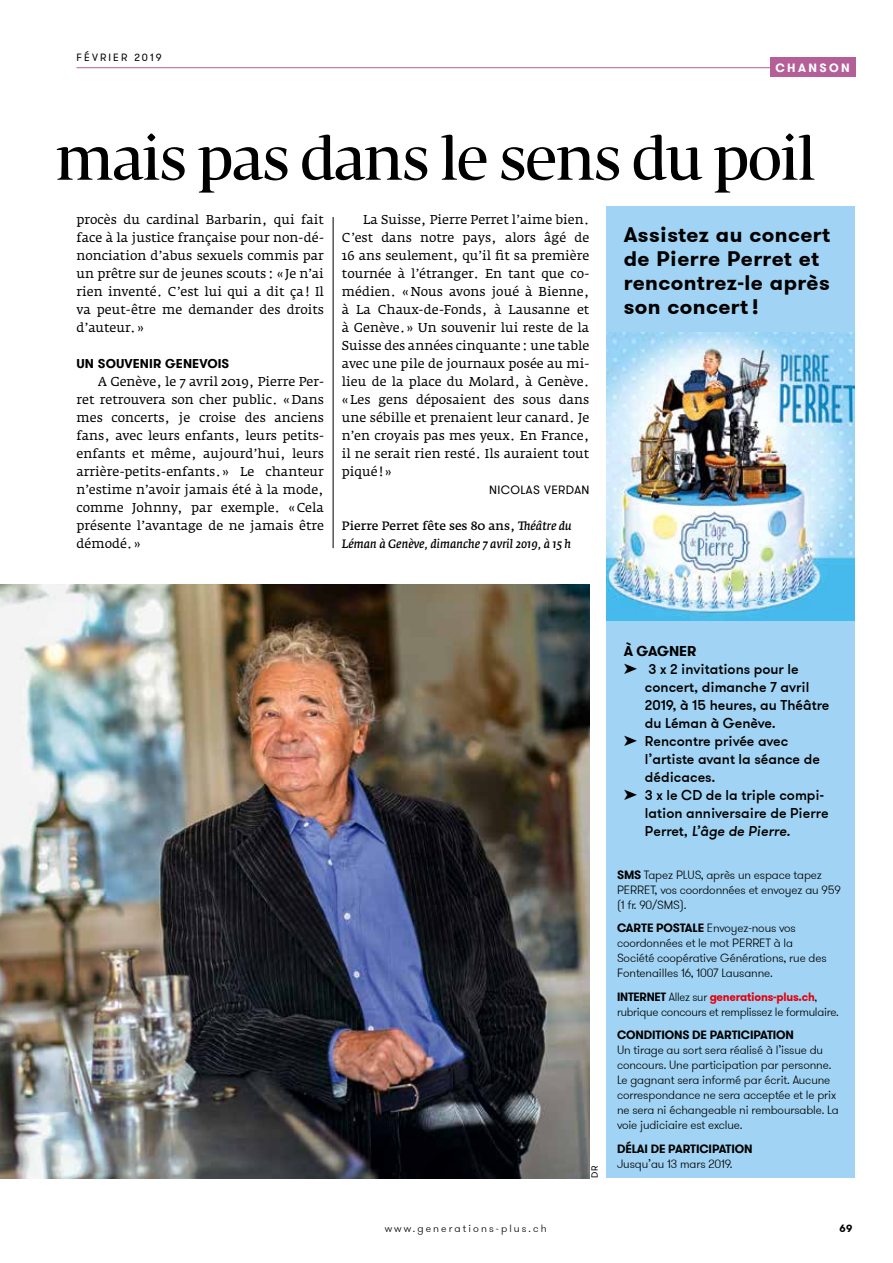
<style>
.page{position:relative;width:893px;height:1263px;background:#fff}
.page>*{position:absolute;margin:0;border:0;box-sizing:border-box;transform-origin:0 0}
.t1{font:500 58.5px "Fedra Serif Display";color:#000}
.t2{font:700 21px/24px "GT Walsheim";letter-spacing:.02em;color:#000}
.t3{font:500 14.25px "GT Walsheim";color:#000}
.t4{font:italic 500 14.25px "GT Walsheim";color:#000}
.t5{font:700 14.25px "GT Walsheim";color:#000}
.t6{font:12.75px/18px "Fedra Serif A Pro";color:#000;text-align:justify}
.t7{font:700 12.75px "GT Walsheim";letter-spacing:.005em;color:#000}
.t8{font:300 12px/15px "GT Walsheim";letter-spacing:-.01em;color:#000}
.t9{font:300 12px/15px "GT Walsheim";letter-spacing:-.01em;color:#000;scale:.94 1}
.t10{font:italic 600 12px/18px "Fedra Serif A Pro";color:#000}
.t11{font:700 12px "GT Walsheim";letter-spacing:-.01em;color:#000}
.t12{font:12px "GT Walsheim";letter-spacing:.03em;color:#000}
.t13{font:700 12px "GT Walsheim";letter-spacing:.2em;color:#fff}
.t14{font:300 10.5px "GT Walsheim";letter-spacing:.2em;color:#000}
.t15{font:10.5px "GT Walsheim";letter-spacing:.2em;color:#000}
.t16{font:700 10.5px "GT Walsheim";color:#000}
.t17{font:9px "GT Walsheim";color:#000}
.s1{font-style:normal}
.s2{font-weight:700}
.s3{font-weight:700;color:#e3000b}
</style>
<div class="page">
<hr style="left:77px;top:67px;width:778px;height:1px;background:#b45f98">
<div style="left:770px;top:58px;width:85px;height:19px;background:#b45f98"></div>
<hr style="left:333px;top:217px;width:1px;height:331px;background:#000">
<div style="left:607px;top:206px;width:248px;height:972px;background:#a1d4f4"></div>
<img style="left:0;top:584px;width:590px;height:594px">
<img style="left:607px;top:332px;width:248px;height:288px">
<p class="t15" style="left:77px;top:50px;width:87px">FÉVRIER 2019</p>
<p class="t13" style="left:775px;top:60px;width:76px">CHANSON</p>
<h1 class="t1" style="left:56px;top:125px;width:760px">mais pas dans le sens du poil</h1>
<p class="t6" style="left:77px;top:211px;width:249px">procès du cardinal Barbarin, qui fait face à la justice française pour non-dé&shy;nonciation d’abus sexuels commis par un prêtre sur de jeunes scouts : «Je n’ai rien inventé. C’est lui qui a dit ça! Il va peut-être me demander des droits d’auteur.»</p>
<p class="t7" style="left:77px;top:355px;width:154px">UN SOUVENIR GENEVOIS</p>
<p class="t6" style="left:77px;top:373px;width:249px;text-indent:21px">A Genève, le 7 avril 2019, Pierre Per&shy;ret retrouvera son cher public. «Dans mes concerts, je croise des anciens fans, avec leurs enfants, leurs petits&shy;enfants et même, aujourd’hui, leurs arrière-petits-enfants.» Le chanteur n’estime n’avoir jamais été à la mode, comme Johnny, par exemple. «Cela présente l’avantage de ne jamais être démodé.»</p>
<p class="t6" style="left:342px;top:211px;width:249px;text-indent:21px">La Suisse, Pierre Perret l’aime bien.<br>C’est dans notre pays, alors âgé de 16 ans seulement, qu’il fit sa première tournée à l’étranger. En tant que co&shy;médien. «Nous avons joué à Bienne, à La Chaux-de-Fonds, à Lausanne et à Genève.» Un souvenir lui reste de la Suisse des années cinquante: une table avec une pile de journaux posée au mi&shy;lieu de la place du Molard, à Genève. «Les gens déposaient des sous dans une sébille et prenaient leur canard. Je n’en croyais pas mes yeux. En France, il ne serait rien resté. Ils auraient tout piqué!»</p>
<p class="t12" style="left:489px;top:482px;width:102px">NICOLAS VERDAN</p>
<p class="t10" style="left:342px;top:517px;width:231px"><span class="s1">Pierre Perret fête ses 80 ans,</span> Théâtre du<br>Léman à Genève, dimanche 7 avril 2019, à 15 h</p>
<h2 class="t2" style="left:624px;top:222px;width:208px">Assistez au concert de Pierre Perret et rencontrez-le après son concert!</h2>
<p class="t17" style="left:589px;top:1178px;width:13px;rotate:-90deg">DR</p>
<p class="t5" style="left:624px;top:642px;width:74px">À GAGNER</p>
<p class="t3" style="left:624px;top:660px;width:177px">➤ 3 x 2 invitations pour le</p>
<p class="t3" style="left:645px;top:678px;width:166px">concert, dimanche 7 avril</p>
<p class="t3" style="left:645px;top:696px;width:186px">2019, à 15 heures, au Théâtre</p>
<p class="t3" style="left:645px;top:714px;width:132px">du Léman à Genève.</p>
<p class="t3" style="left:624px;top:732px;width:166px">➤ Rencontre privée avec</p>
<p class="t3" style="left:645px;top:750px;width:176px">l’artiste avant la séance de</p>
<p class="t3" style="left:645px;top:768px;width:72px">dédicaces.</p>
<p class="t3" style="left:624px;top:786px;width:202px">➤ 3 x le CD de la triple compi-</p>
<p class="t3" style="left:645px;top:804px;width:185px">lation anniversaire de Pierre</p>
<p class="t4" style="left:645px;top:822px;width:147px"><span class="s1">Perret,</span> L’âge de Pierre.</p>
<p class="t8" style="left:617px;top:867px;width:225px"><span class="s2">SMS</span> Tapez PLUS, après un espace tapez<br>PERRET, vos coordonnées et envoyez au 959 (1 fr. 90/SMS).</p>
<p class="t8" style="left:617px;top:920px;width:211px"><span class="s2">CARTE POSTALE</span> Envoyez-nous vos coordonnées et le mot PERRET à la Société coopérative Générations, rue des Fontenailles 16, 1007 Lausanne.</p>
<p class="t9" style="left:617px;top:989px;width:238px"><span class="s2">INTERNET</span> Allez sur <span class="s3">generations-plus.ch</span>, rubrique concours et remplissez le formulaire.</p>
<p class="t11" style="left:617px;top:1027px;width:179px">CONDITIONS DE PARTICIPATION</p>
<p class="t8" style="left:617px;top:1042px;width:223px">Un tirage au sort sera réalisé à l’issue du concours. Une participation par personne.<br>Le gagnant sera informé par écrit. Aucune correspondance ne sera acceptée et le prix ne sera ni échangeable ni remboursable. La voie judiciaire est exclue.</p>
<p class="t11" style="left:617px;top:1141px;width:137px">DÉLAI DE PARTICIPATION</p>
<p class="t8" style="left:617px;top:1156px;width:117px">Jusqu’au 13 mars 2019.</p>
<p class="t14" style="left:385px;top:1222px;width:163px">www.generations-plus.ch</p>
<p class="t16" style="left:839px;top:1222px;width:15px">69</p>
</div>
